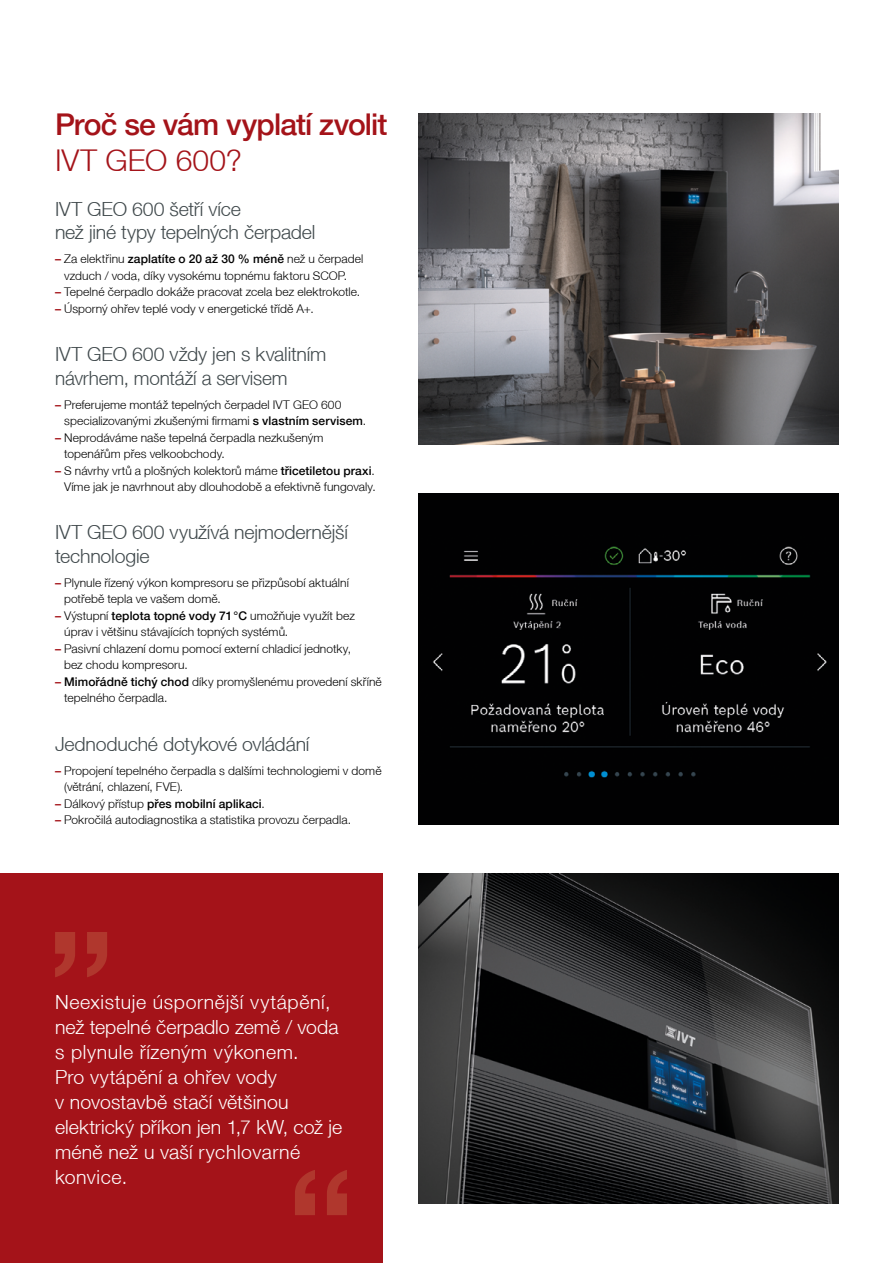
<style>
.page{position:relative;width:893px;height:1263px;background:#fff}
.page>*{position:absolute;margin:0;border:0;box-sizing:border-box;transform-origin:0 0}
.t1{font:500 30px "Helvetica KM";letter-spacing:-.03em;color:#a41319}
.t2{font:300 30px "Helvetica KM";color:#a41319}
.t3{font:300 19.5px/25px "Helvetica KM";letter-spacing:.01em;color:#fff}
.t4{font:300 19.5px/23.4px "Helvetica KM";letter-spacing:-.01em;color:#40494c}
.t5{font:300 12px/16.5px "Helvetica KM";letter-spacing:.005em;color:#000}
.t6{font:500 12px "Helvetica KM";letter-spacing:.005em;color:#000}
.s1{font-weight:500;color:#a41319}
.s2{font-weight:500}
.s3{color:#a41319}
.s4{font-weight:300}
</style>
<div class="page">
<div style="left:418px;top:493px;width:421px;height:331px;background:#010102"></div>
<img style="left:418px;top:114px;width:421px;height:330px">
<div style="left:0;top:873px;width:382px;height:390px;background:#a41319"></div>
<img style="left:418px;top:873px;width:421px;height:331px">
<svg style="left:55px;top:932px;width:52px;height:45px"></svg>
<svg style="left:295px;top:1170px;width:52px;height:45px"></svg>
<h1 class="t1" style="left:55px;top:106px;width:334px">Proč se vám vyplatí zvolit</h1>
<h1 class="t2" style="left:55px;top:142px;width:188px">IVT GEO 600?</h1>
<h2 class="t4" style="left:55px;top:197px;width:262px">IVT GEO 600 šetří více<br>než jiné typy tepelných čerpadel</h2>
<p class="t5" style="left:55px;top:251px;width:310px;text-align:center"><span class="s1">–</span> Za elektřinu <span class="s2">zaplatíte o 20 až 30 % méně</span> než u čerpadel vzduch / voda, díky vysokému topnému faktoru SCOP.</p>
<p class="t5" style="left:55px;top:284px;width:307px"><span class="s1">–</span> Tepelné čerpadlo dokáže pracovat zcela bez elektrokotle.</p>
<p class="t5" style="left:55px;top:300px;width:260px"><span class="s1">–</span> Úsporný ohřev teplé vody v energetické třídě A+.</p>
<h2 class="t4" style="left:55px;top:342px;width:273px">IVT GEO 600 vždy jen s kvalitním návrhem, montáží a servisem</h2>
<p class="t5" style="left:64px;top:396px;width:303px;text-indent:-9px"><span class="s1">–</span> Preferujeme montáž tepelných čerpadel IVT GEO 600 specializovanými zkušenými firmami <span class="s2">s vlastním servisem</span>.</p>
<p class="t5" style="left:64px;top:429px;width:261px;text-indent:-9px"><span class="s1">–</span> Neprodáváme naše tepelná čerpadla nezkušeným topenářům přes velkoobchody.</p>
<p class="t5" style="left:55px;top:462px;width:322px;text-align:right"><span class="s1">–</span> S návrhy vrtů a plošných kolektorů máme <span class="s2">třicetiletou praxi</span>.<br>Víme jak je navrhnout aby dlouhodobě a efektivně fungovaly.</p>
<h2 class="t4" style="left:55px;top:521px;width:294px">IVT GEO 600 využívá nejmodernější technologie</h2>
<p class="t5" style="left:64px;top:574px;width:286px;text-indent:-9px"><span class="s1">–</span> Plynule řízený výkon kompresoru se přizpůsobí aktuální potřebě tepla ve vašem domě.</p>
<p class="t5" style="left:64px;top:607px;width:292px;text-indent:-9px"><span class="s1">–</span> Výstupní <span class="s2">teplota topné vody 71°C</span> umožňuje využít bez úprav i většinu stávajících topných systémů.</p>
<p class="t5" style="left:64px;top:640px;width:288px;text-indent:-9px"><span class="s1">–</span> Pasivní chlazení domu pomocí externí chladicí jednotky, bez chodu kompresoru.</p>
<p class="t5" style="left:64px;top:673px;width:319px;text-indent:-9px"><span class="s1">–</span> <span class="s2">Mimořádně tichý chod</span> díky promyšlenému provedení skříně tepelného čerpadla.</p>
<h2 class="t4" style="left:55px;top:732px;width:256px">Jednoduché dotykové ovládání</h2>
<p class="t5" style="left:64px;top:762px;width:319px;text-indent:-9px"><span class="s1">–</span> Propojení tepelného čerpadla s dalšími technologiemi v domě (větrání, chlazení, FVE).</p>
<p class="t6" style="left:55px;top:796px;width:211px"><span class="s3">–</span> <span class="s4">Dálkový přístup</span> přes mobilní aplikaci<span class="s4">.</span></p>
<p class="t5" style="left:55px;top:812px;width:297px"><span class="s1">–</span> Pokročilá autodiagnostika a statistika provozu čerpadla.</p>
<h2 class="t3" style="left:55px;top:989px;width:289px">Neexistuje úspornější vytápění, než tepelné čerpadlo země / voda s plynule řízeným výkonem.<br>Pro vytápění a ohřev vody<br>v novostavbě stačí většinou elektrický příkon jen 1,7 kW, což je méně než u vaší rychlovarné konvice.</h2>
</div>
